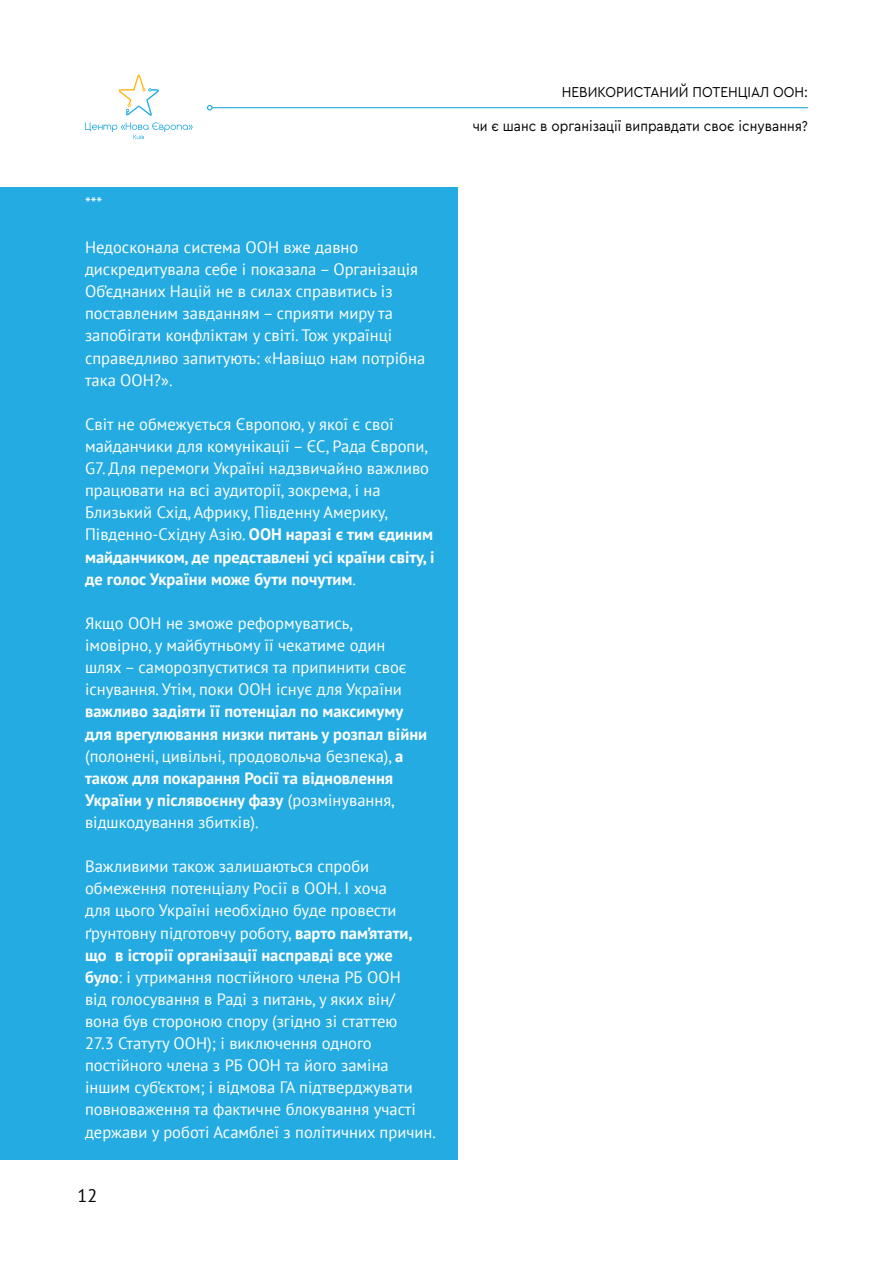
<style>
.page{position:relative;width:893px;height:1263px;background:#fff}
.page>*{position:absolute;margin:0;border:0;box-sizing:border-box;transform-origin:0 0}
.t1{font:18px "PT Sans";color:#000}
.t2{font:16.5px/22px "PT Sans";color:#fff}
.t3{font:700 16.5px/22px "PT Sans";color:#fff}
.t4{font:15px "Cera Pro";color:#000;scale:.91 1}
.s1{font-weight:700}
.s2{font-weight:400}
</style>
<div class="page">
<hr style="left:212px;top:107px;width:596px;height:1px;background:#24abe2">
<svg style="left:207px;top:105px;width:6px;height:6px"></svg>
<svg style="left:85px;top:74px;width:108px;height:65px"></svg>
<div style="left:0;top:187px;width:457px;height:973px;background:#24abe2"></div>
<p class="t2" style="left:85px;top:192px;width:19px">***</p>
<p class="t2" style="left:85px;top:236px;width:342px">Недосконала система ООН вже давно дискредитувала себе і показала – Організація Об’єднаних Націй не в силах справитись із поставленим завданням – сприяти миру та запобігати конфліктам у світі. Тож українці справедливо запитують: «Навіщо нам потрібна така ООН?».</p>
<p class="t2" style="left:85px;top:413px;width:351px">Світ не обмежується Європою, у якої є свої майданчики для комунікації – ЄС, Рада Європи, G7. Для перемоги Україні надзвичайно важливо працювати на всі аудиторії, зокрема, і на Близький Схід, Африку, Південну Америку, Південно-Східну Азію. <span class="s1">ООН наразі є тим єдиним майданчиком, де представлені усі країни світу, і де голос України може бути почутим</span>.</p>
<p class="t2" style="left:85px;top:612px;width:323px">Якщо ООН не зможе реформуватись, імовірно, у майбутньому її чекатиме один шлях – саморозпуститися та припинити своє існування. Утім, поки ООН існує для України</p>
<p class="t3" style="left:85px;top:700px;width:344px">важливо задіяти її потенціал по максимуму для врегулювання низки питань у розпал війни <span class="s2">(полонені, цивільні, продовольча безпека),</span> а також для покарання Росії та відновлення України у післявоєнну фазу <span class="s2">(розмінування, відшкодування збитків).</span></p>
<p class="t2" style="left:85px;top:855px;width:352px">Важливими також залишаються спроби обмеження потенціалу Росії в ООН. І хоча<br>для цього Україні необхідно буде провести ґрунтовну підготовчу роботу, <span class="s1">варто пам’ятати, що в історії організації насправді все уже<br>було</span>: і утримання постійного члена РБ ООН<br>від голосування в Раді з питань, у яких він/<br>вона був стороною спору (згідно зі статтею<br>27.3 Статуту ООН); і виключення одного постійного члена з РБ ООН та його заміна іншим суб’єктом; і відмова ГА підтверджувати повноваження та фактичне блокування участі держави у роботі Асамблеї з політичних причин.</p>
<p class="t1" style="left:78px;top:1184px;width:21px">12</p>
<p class="t4" style="left:562px;top:82px;width:272px">НЕВИКОРИСТАНИЙ ПОТЕНЦІАЛ ООН:</p>
<p class="t4" style="left:473px;top:116px;width:370px">чи є шанс в організації виправдати своє існування?</p>
</div>
